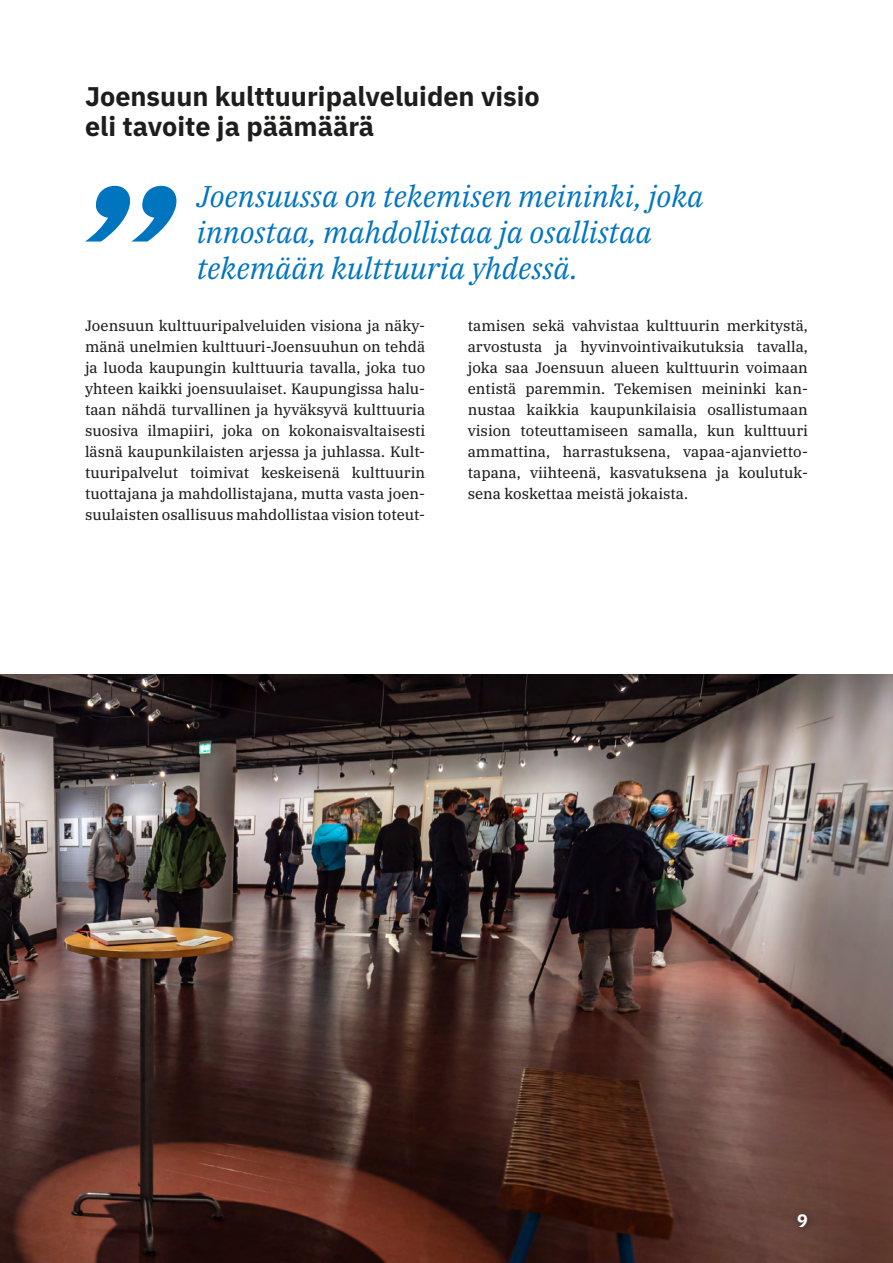
<style>
.page{position:relative;width:893px;height:1263px;background:#fff}
.page>*{position:absolute;margin:0;border:0;box-sizing:border-box;transform-origin:0 0}
.Nosto{font:italic 30px/36px "IBM Plex Serif";color:#0075bf}
.Otsikko_2{font:700 27px/30px "IBM Plex Sans";color:#1d1d1b}
.t1{font:700 18px "IBM Plex Sans";color:#fff}
.Leipis{font:15px/21px "IBM Plex Serif Text";color:#1d1d1b;text-align:justify}
</style>
<div class="page">
<svg style="left:85px;top:186px;width:91px;height:56px"></svg>
<img style="left:0;top:674px;width:893px;height:589px">
<div style="left:790px;top:1207px;width:25px;height:28px;background:#1d1d1b;opacity:.8"></div>
<h3 class="Otsikko_2" style="left:85px;top:79px;width:456px">Joensuun kulttuuripalveluiden visio eli tavoite ja päämäärä</h3>
<p class="Nosto" style="left:197px;top:176px;width:508px">Joensuussa on tekemisen meininki, joka innostaa, mahdollistaa ja osallistaa tekemään kulttuuria yhdessä.</p>
<p class="Leipis" style="left:85px;top:314px;width:342px">Joensuun kulttuuripalveluiden visiona ja näky&shy;mänä unelmien kulttuuri-Joensuuhun on tehdä ja luoda kaupungin kulttuuria tavalla, joka tuo yhteen kaikki joensuulaiset. Kaupungissa halu&shy;taan nähdä turvallinen ja hyväksyvä kulttuuria suosiva ilmapiiri, joka on kokonaisvaltaisesti läsnä kaupunkilaisten arjessa ja juhlassa. Kult&shy;tuuripalvelut toimivat keskeisenä kulttuurin tuottajana ja mahdollistajana, mutta vasta joen&shy;suulaisten osallisuus mahdollistaa vision toteut-</p>
<p class="Leipis" style="left:468px;top:314px;width:342px;text-align:left">tamisen sekä vahvistaa kulttuurin merkitystä, arvostusta ja hyvinvointivaikutuksia tavalla, joka saa Joensuun alueen kulttuurin voimaan entistä paremmin. Tekemisen meininki kan&shy;nustaa kaikkia kaupunkilaisia osallistumaan vision toteuttamiseen samalla, kun kulttuuri ammattina, harrastuksena, vapaa-ajanvietto&shy;tapana, viihteenä, kasvatuksena ja koulutuk&shy;sena koskettaa meistä jokaista.</p>
<p class="t1" style="left:797px;top:1207px;width:12px">9</p>
</div>
